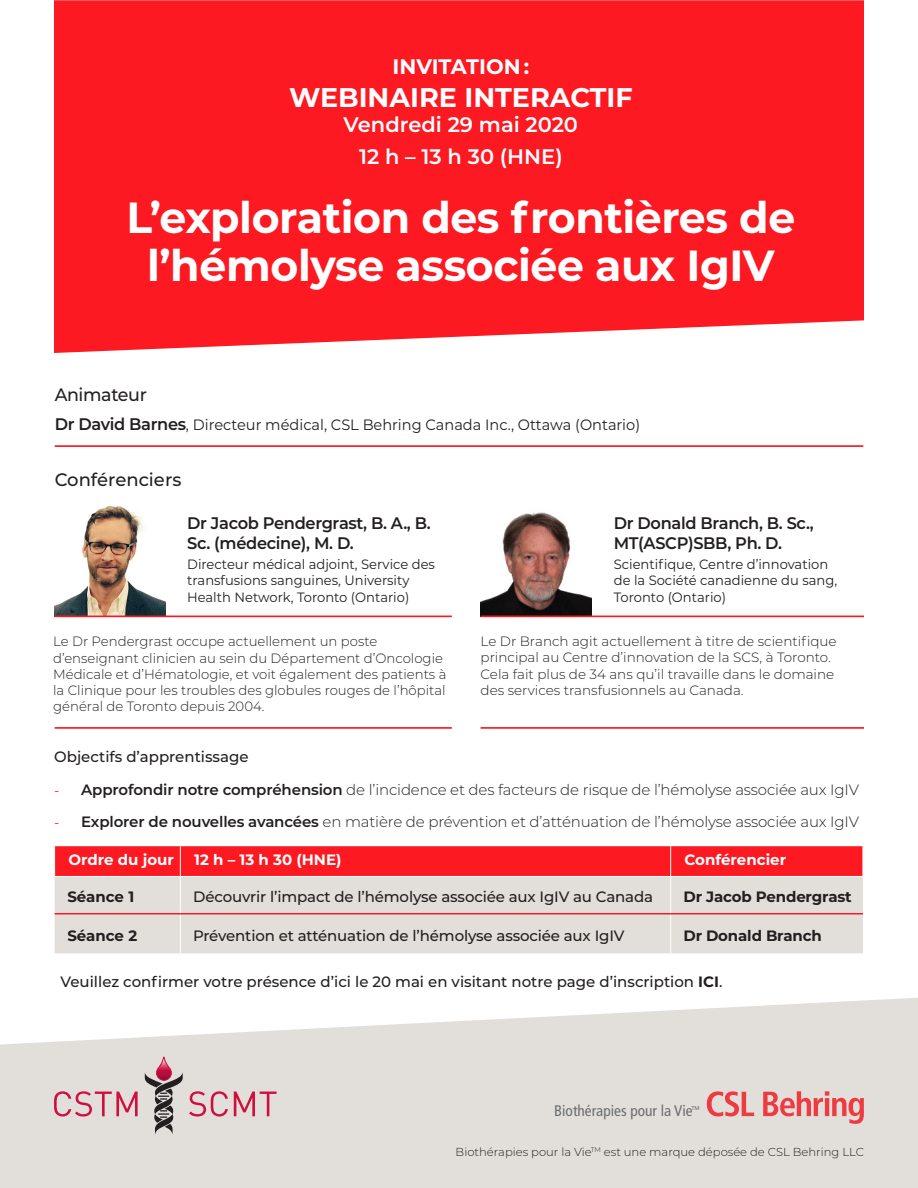
<style>
.page{position:relative;width:918px;height:1188px;background:#fff}
.page>*{position:absolute;margin:0;border:0;box-sizing:border-box;transform-origin:0 0}
.t1{font:700 43.5px/48.6px "Montserrat";letter-spacing:-.01em;color:#fff;text-align:center}
.t2{font:700 27px "Montserrat";color:#fff}
.t3{font:600 21px/32.1px "Montserrat";color:#fff;text-align:center}
.t4{font:700 21px "Montserrat";color:#fff}
.t5{font:500 18px "Montserrat";letter-spacing:-.01em;color:#231f20}
.t6{font:600 16.8px/20.1px "Montserrat";letter-spacing:-.02em;color:#231f20}
.t7{font:condensed 15.3px "Frutiger LT Std";color:#6c6d70}
.t8{font:500 15px "Montserrat";letter-spacing:-.01em;color:#231f20}
.t9{font:300 15px "Montserrat";letter-spacing:-.01em;color:#231f20}
.t10{font:15px "Montserrat";color:#231f20}
.t11{font:700 15px "Montserrat";letter-spacing:-.01em;color:#231f20}
.t12{font:700 15px "Montserrat";color:#fff}
.t13{font:300 13.5px/16.2px "Montserrat";color:#231f20}
.t14{font:13.5px/16.2px "Montserrat";color:#231f20}
.t15{font:300 11.55px "Montserrat";color:#231f20}
.t16{font:5.55px "Frutiger LT Std";color:#6c6d70}
.s1{font-weight:600;font-size:16.8px}
.s2{font-family:"Minion Pro";font-weight:400;color:#fc1921}
.s3{font-weight:600}
.s4{font-weight:700}
</style>
<div class="page">
<img style="left:481px;top:512px;width:111px;height:104px">
<img style="left:55px;top:506px;width:111px;height:110px">
<div style="left:54px;top:0;width:810px;height:353px;background:#fc1921"></div>
<svg style="left:0;top:998px;width:918px;height:190px;background:#e5e3de"></svg>
<svg style="left:54px;top:1091px;width:84px;height:26px;background:#dda6b0"></svg>
<svg style="left:189px;top:1091px;width:39px;height:26px"></svg>
<svg style="left:234px;top:1092px;width:43px;height:24px"></svg>
<svg style="left:145px;top:1057px;width:38px;height:79px;background:#b2a2a3"></svg>
<hr style="left:55px;top:727px;width:397px;height:2px;background:#fc1921">
<hr style="left:55px;top:445px;width:808px;height:2px;background:#fc1921">
<hr style="left:481px;top:727px;width:383px;height:2px;background:#fc1921">
<svg style="left:55px;top:846px;width:808px;height:30px;background:#fc1b23"></svg>
<div style="left:55px;top:877px;width:808px;height:76px;background:#e2dfda"></div>
<hr style="left:180px;top:846px;width:1px;height:30px;background:#fff">
<hr style="left:180px;top:877px;width:1px;height:36px;background:#fff">
<hr style="left:180px;top:915px;width:1px;height:38px;background:#fff">
<hr style="left:670px;top:846px;width:1px;height:30px;background:#fff">
<hr style="left:670px;top:877px;width:1px;height:36px;background:#fff">
<hr style="left:670px;top:915px;width:1px;height:38px;background:#fff">
<hr style="left:55px;top:913px;width:125px;height:2px;background:#fc1921">
<hr style="left:180px;top:913px;width:491px;height:2px;background:#fc1921">
<hr style="left:671px;top:913px;width:192px;height:2px;background:#fc1921">
<svg style="left:707px;top:1091px;width:47px;height:25px"></svg>
<svg style="left:763px;top:1091px;width:101px;height:33px;background:#e6a2a1"></svg>
<hr style="left:55px;top:616px;width:397px;height:1px;background:#fc1921">
<hr style="left:481px;top:616px;width:383px;height:1px;background:#fc1921">
<p class="t4" style="left:393px;top:52px;width:138px">INVITATION :</p>
<p class="t2" style="left:289px;top:78px;width:345px">WEBINAIRE INTERACTIF</p>
<p class="t3" style="left:344px;top:107px;width:236px">Vendredi 29 mai 2020<br>12 h – 13 h 30 (HNE)</p>
<p class="t1" style="left:127px;top:191px;width:670px">L’exploration des frontières de l’hémolyse associée aux IgIV</p>
<p class="t5" style="left:55px;top:382px;width:94px">Animateur</p>
<p class="t10" style="left:55px;top:414px;width:587px"><span class="s1">Dr David Barnes</span>, Directeur médical, CSL Behring Canada Inc., Ottawa (Ontario)</p>
<p class="t5" style="left:55px;top:467px;width:128px">Conférenciers</p>
<p class="t6" style="left:187px;top:513px;width:245px">Dr Jacob Pendergrast, B. A., B.<br>Sc. (médecine), M. D.</p>
<p class="t14" style="left:187px;top:556px;width:249px">Directeur médical adjoint, Service des transfusions sanguines, University<br>Health Network, Toronto (Ontario)</p>
<p class="t13" style="left:53px;top:633px;width:395px">Le Dr Pendergrast occupe actuellement un poste d’enseignant clinicien au sein du Département d’Oncologie Médicale et d’Hématologie, et voit également des patients à la Clinique pour les troubles des globules rouges de l’hôpital général de Toronto depuis 2004.</p>
<p class="t6" style="left:614px;top:513px;width:201px">Dr Donald Branch, B. Sc.,<br>MT(ASCP)SBB, Ph. D.</p>
<p class="t14" style="left:614px;top:556px;width:225px">Scientifique, Centre d’innovation de la Société canadienne du sang,<br>Toronto (Ontario)</p>
<p class="t13" style="left:481px;top:633px;width:357px">Le Dr Branch agit actuellement à titre de scientifique principal au Centre d’innovation de la SCS, à Toronto.<br>Cela fait plus de 34 ans qu’il travaille dans le domaine des services transfusionnels au Canada.</p>
<p class="t8" style="left:54px;top:746px;width:196px">Objectifs d’apprentissage</p>
<p class="t9" style="left:54px;top:780px;width:806px"><span class="s2">-</span> <span class="s3">Approfondir notre compréhension</span> de l’incidence et des facteurs de risque de l’hémolyse associée aux IgIV</p>
<p class="t9" style="left:54px;top:811px;width:806px"><span class="s2">-</span> <span class="s3">Explorer de nouvelles avancées</span> en matière de prévention et d’atténuation de l’hémolyse associée aux IgIV</p>
<p class="t12" style="left:68px;top:849px;width:107px">Ordre du jour</p>
<p class="t12" style="left:194px;top:849px;width:149px">12 h – 13 h 30 (HNE)</p>
<p class="t12" style="left:685px;top:849px;width:103px">Conférencier</p>
<p class="t11" style="left:67px;top:886px;width:68px">Séance 1</p>
<p class="t8" style="left:193px;top:887px;width:462px">Découvrir l’impact de l’hémolyse associée aux IgIV au Canada</p>
<p class="t11" style="left:683px;top:886px;width:170px">Dr Jacob Pendergrast</p>
<p class="t11" style="left:67px;top:925px;width:71px">Séance 2</p>
<p class="t8" style="left:193px;top:925px;width:433px">Prévention et atténuation de l’hémolyse associée aux IgIV</p>
<p class="t11" style="left:683px;top:925px;width:140px">Dr Donald Branch</p>
<p class="t8" style="left:61px;top:971px;width:663px">Veuillez confirmer votre présence d’ici le 20 mai en visitant notre page d’inscription <span class="s4">ICI</span>.</p>
<p class="t7" style="left:554px;top:1102px;width:140px">Biothérapies pour la Vie</p>
<p class="t16" style="left:692px;top:1104px;width:10px">TM</p>
<p class="t15" style="left:456px;top:1144px;width:410px">Biothérapies pour la Vie<sup>TM</sup> est une marque déposée de CSL Behring LLC</p>
</div>
